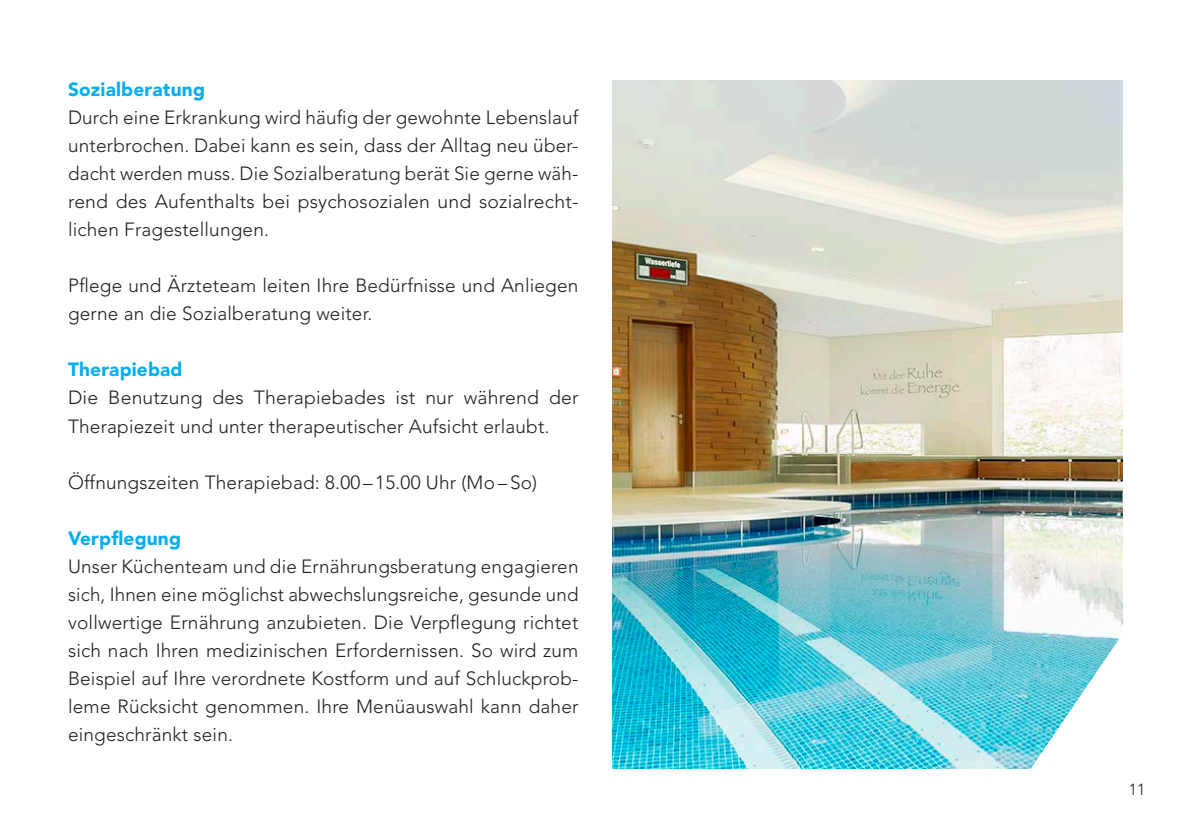
<style>
.page{position:relative;width:1191px;height:840px;background:#fff}
.page>*{position:absolute;margin:0;border:0;box-sizing:border-box;transform-origin:0 0}
.t1{font:300 19px/28px "Avenir LT Std";letter-spacing:.01em;color:#231f20;text-align:justify}
.t2{font:900 19px "Avenir LT Std";letter-spacing:.01em;color:#00aeef}
.t3{font:300 16px "Avenir LT Std";color:#231f20}
</style>
<div class="page">
<img style="left:612px;top:80px;width:511px;height:688px">
<img style="left:920px;top:501px;width:203px;height:268px">
<p class="t2" style="left:68px;top:78px;width:138px">Sozialberatung</p>
<p class="t1" style="left:68px;top:104px;width:512px">Durch eine Erkrankung wird häufig der gewohnte Lebenslauf unterbrochen. Dabei kann es sein, dass der Alltag neu über&shy;dacht werden muss. Die Sozialberatung berät Sie gerne wäh&shy;rend des Aufenthalts bei psychosozialen und sozialrecht&shy;lichen Fragestellungen.</p>
<p class="t1" style="left:68px;top:272px;width:512px">Pflege und Ärzteteam leiten Ihre Bedürfnisse und Anliegen gerne an die Sozialberatung weiter.</p>
<p class="t2" style="left:68px;top:358px;width:116px">Therapiebad</p>
<p class="t1" style="left:68px;top:384px;width:512px">Die Benutzung des Therapiebades ist nur während der<br>Therapiezeit und unter therapeutischer Aufsicht erlaubt.</p>
<p class="t1" style="left:68px;top:468px;width:470px">Öffnungszeiten Therapiebad: 8.00– 15.00 Uhr (Mo– So)</p>
<p class="t2" style="left:68px;top:526px;width:114px">Verpflegung</p>
<p class="t1" style="left:68px;top:552px;width:512px">Unser Küchenteam und die Ernährungsberatung engagieren sich, Ihnen eine möglichst abwechslungsreiche, gesunde und vollwertige Ernährung anzubieten. Die Verpflegung richtet sich nach Ihren medizinischen Erfordernissen. So wird zum Beispiel auf Ihre verordnete Kostform und auf Schluckprob&shy;leme Rücksicht genommen. Ihre Menüauswahl kann daher eingeschränkt sein.</p>
<p class="t3" style="left:1129px;top:779px;width:18px">11</p>
</div>
